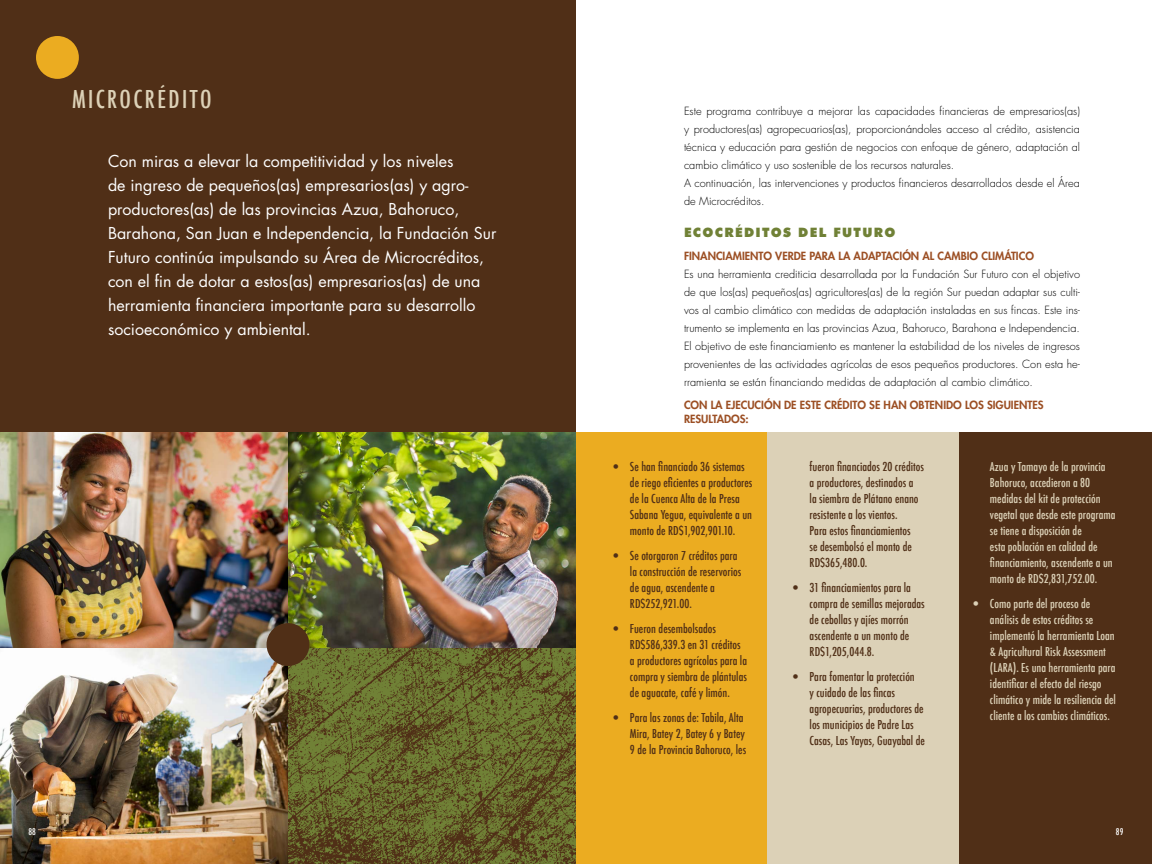
<style>
.page{position:relative;width:1152px;height:864px;background:#fff}
.page>*{position:absolute;margin:0;border:0;box-sizing:border-box;transform-origin:0 0}
.t1{font:500 condensed 24px "Futura";letter-spacing:.1em;color:#dcd1b7}
.t2{font:16px/24px "Futura";color:#fff}
.t3{font:900 13px "Futura BT";letter-spacing:.1em;color:#708136}
.t4{font:500 condensed 12px/16px "Futura";color:#502f17}
.t5{font:500 condensed 12px/16px "Futura";color:#dcd1b7}
.t6{font:300 11px/18px "Futura";color:#000}
.t7{font:800 11px/14px "Futura Std";color:#9c4f24}
.t8{font:500 condensed 9px "Futura";color:#fff}
.s1{font-family:"Futura Std";font-weight:700;font-stretch:normal}
</style>
<div class="page">
<img style="left:0;top:432px;width:288px;height:216px">
<div style="left:0;top:0;width:576px;height:432px;background:#502f17"></div>
<div style="left:36px;top:36px;width:43px;height:43px;background:#ebac21;border-radius:50%"></div>
<img style="left:0;top:648px;width:288px;height:216px">
<svg style="left:288px;top:648px;width:288px;height:216px"></svg>
<img style="left:288px;top:432px;width:288px;height:216px">
<div style="left:267px;top:623px;width:42px;height:43px;background:#502f17;border-radius:50%"></div>
<div style="left:576px;top:432px;width:192px;height:432px;background:#ebac21"></div>
<div style="left:768px;top:432px;width:192px;height:432px;background:#dcd1b7"></div>
<div style="left:960px;top:432px;width:192px;height:432px;background:#502f17"></div>
<h1 class="t1" style="left:72px;top:84px;width:141px">Microcrédito</h1>
<p class="t2" style="left:108px;top:149px;width:390px">Con miras a elevar la competitividad y los niveles<br>de ingreso de pequeños(as) empresarios(as) y agro&shy;productores(as) de las provincias Azua, Bahoruco, Barahona, San Juan e Independencia, la Fundación Sur Futuro continúa impulsando su Área de Microcréditos, con el fin de dotar a estos(as) empresarios(as) de una herramienta financiera importante para su desarrollo socioeconómico y ambiental.</p>
<p class="t6" style="left:684px;top:103px;width:398px">Este programa contribuye a mejorar las capacidades financieras de empresarios(as) y productores(as) agropecuarios(as), proporcionándoles acceso al crédito, asistencia técnica y educación para gestión de negocios con enfoque de género, adaptación al cambio climático y uso sostenible de los recursos naturales.<br>A continuación, las intervenciones y productos financieros desarrollados desde el Área de Microcréditos.</p>
<p class="t3" style="left:684px;top:225px;width:213px">ECOCRÉDITOS DEL FUTURO</p>
<p class="t7" style="left:684px;top:249px;width:351px">FINANCIAMIENTO VERDE PARA LA ADAPTACIÓN AL CAMBIO CLIMÁTICO</p>
<p class="t6" style="left:684px;top:266px;width:398px;text-align:justify">Es una herramienta crediticia desarrollada por la Fundación Sur Futuro con el objetivo de que los(as) pequeños(as) agricultores(as) de la región Sur puedan adaptar sus culti&shy;vos al cambio climático con medidas de adaptación instaladas en sus fincas. Este ins&shy;trumento se implementa en las provincias Azua, Bahoruco, Barahona e Independencia.<br>El objetivo de este financiamiento es mantener la estabilidad de los niveles de ingresos provenientes de las actividades agrícolas de esos pequeños productores. Con esta he&shy;rramienta se están financiando medidas de adaptación al cambio climático.</p>
<p class="t7" style="left:684px;top:398px;width:361px">CON LA EJECUCIÓN DE ESTE CRÉDITO SE HAN OBTENIDO LOS SIGUIENTES<br>RESULTADOS:</p>
<p class="t4" style="left:630px;top:458px;width:124px;text-indent:-18px"><span class="s1">•</span> Se han financiado 36 sistemas de riego eficientes a productores de la Cuenca Alta de la Presa<br>Sabana Yegua, equivalente a un monto de RD$1,902,901.10.</p>
<p class="t4" style="left:630px;top:547px;width:113px;text-indent:-18px"><span class="s1">•</span> Se otorgaron 7 créditos para la construcción de reservorios de agua, ascendente a<br>RD$252,921.00.</p>
<p class="t4" style="left:630px;top:620px;width:119px;text-indent:-18px"><span class="s1">•</span> Fueron desembolsados<br>RD$586,339.3 en 31 créditos a productores agrícolas para la compra y siembra de plántulas de aguacate, café y limón.</p>
<p class="t4" style="left:630px;top:709px;width:118px;text-indent:-18px"><span class="s1">•</span> Para las zonas de: Tabila, Alta<br>Mira, Batey 2, Batey 6 y Batey<br>9 de la Provincia Bahoruco, les</p>
<p class="t4" style="left:810px;top:458px;width:116px">fueron financiados 20 créditos a productores, destinados a<br>la siembra de Plátano enano resistente a los vientos.<br>Para estos financiamientos<br>se desembolsó el monto de<br>RD$365,480.0.</p>
<p class="t4" style="left:810px;top:579px;width:117px;text-indent:-18px"><span class="s1">•</span> 31 financiamientos para la compra de semillas mejoradas de cebollas y ajíes morrón ascendente a un monto de<br>RD$1,205,044.8.</p>
<p class="t4" style="left:810px;top:668px;width:117px;text-indent:-18px"><span class="s1">•</span> Para fomentar la protección<br>y cuidado de las fincas agropecuarias, productores de los municipios de Padre Las<br>Casas, Las Yayas, Guayabal de</p>
<p class="t5" style="left:990px;top:458px;width:127px">Azua y Tamayo de la provincia<br>Bahoruco, accedieron a 80 medidas del kit de protección vegetal que desde este programa se tiene a disposición de<br>esta población en calidad de financiamiento, ascendente a un monto de RD$2,831,752.00.</p>
<p class="t5" style="left:990px;top:595px;width:127px;text-indent:-18px"><span class="s1">•</span> Como parte del proceso de análisis de estos créditos se implementó la herramienta Loan &amp; Agricultural Risk Assessment (LARA). Es una herramienta para identificar el efecto del riesgo climático y mide la resiliencia del cliente a los cambios climáticos.</p>
<p class="t8" style="left:29px;top:826px;width:9px">88</p>
<p class="t8" style="left:1116px;top:826px;width:9px">89</p>
</div>
